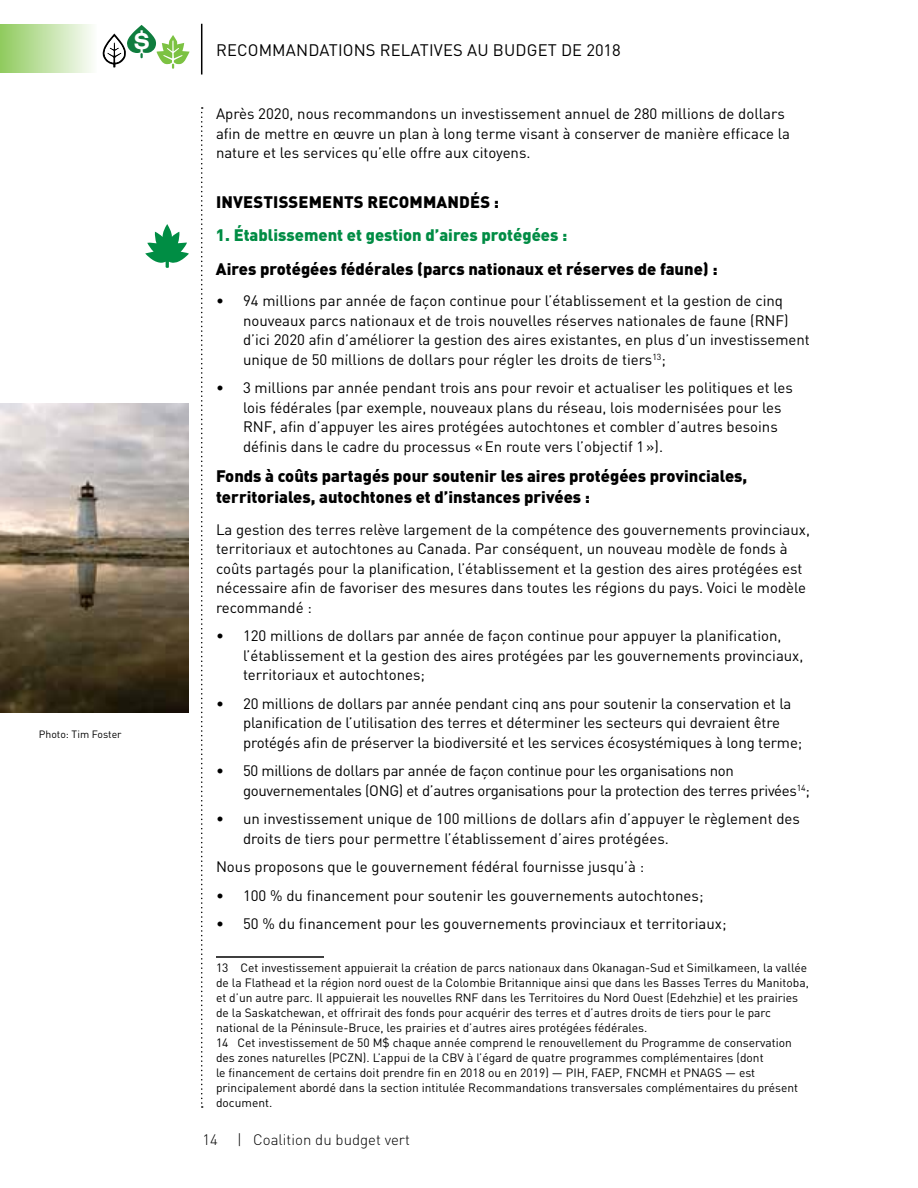
<style>
.page{position:relative;width:918px;height:1188px;background:#fff}
.page>*{position:absolute;margin:0;border:0;box-sizing:border-box;transform-origin:0 0}
.t1{font:24.45px "Sans Extended Medium DTC";color:#fff}
.t2{font:900 16.5px/21.3px "DINOT";color:#000}
.t3{font:900 16.5px "DINOT";color:#008c44}
.t4{font:16.5px "DINOT";letter-spacing:.01em;color:#000}
.t5{font:15px/19.5px "DINOT";color:#000}
.t6{font:15px/19.5px "DINOT";letter-spacing:-.02em;color:#000}
.t7{font:300 15px "DINOT";color:#000}
.t8{font:12px/15px "DINOT";color:#000}
.t9{font:10.5px "DINOT";color:#000}
</style>
<div class="page">
<svg style="left:103px;top:25px;width:87px;height:44px"></svg>
<hr style="left:201px;top:24px;width:1px;height:51px;background:#000">
<svg style="left:201px;top:107px;width:2px;height:1001px"></svg>
<div style="left:0;top:24px;width:97px;height:48px;background:linear-gradient(to right,#90cb5e,#fcfdfb)"></div>
<hr style="left:216px;top:956px;width:108px;height:2px;background:#000">
<svg style="left:145px;top:224px;width:44px;height:44px"></svg>
<img style="left:0;top:403px;width:189px;height:309px">
<h1 class="t1" style="left:134px;top:28px;width:17px">$</h1>
<p class="t9" style="left:39px;top:727px;width:84px">Photo: Tim Foster</p>
<p class="t4" style="left:216px;top:39px;width:406px">RECOMMANDATIONS RELATIVES AU BUDGET DE 2018</p>
<p class="t5" style="left:216px;top:104px;width:576px">Après 2020, nous recommandons un investissement annuel de 280 millions de dollars afin de mettre en œuvre un plan à long terme visant à conserver de manière efficace la nature et les services qu’elle offre aux citoyens.</p>
<p class="t2" style="left:216px;top:191px;width:285px">INVESTISSEMENTS RECOMMANDÉS :</p>
<p class="t3" style="left:216px;top:224px;width:353px">1. Établissement et gestion d’aires protégées :</p>
<p class="t2" style="left:216px;top:257px;width:503px">Aires protégées fédérales (parcs nationaux et réserves de faune) :</p>
<p class="t5" style="left:243px;top:290px;width:568px;text-indent:-27px">• 94 millions par année de façon continue pour l’établissement et la gestion de cinq nouveaux parcs nationaux et de trois nouvelles réserves nationales de faune (RNF) d’ici 2020 afin d’améliorer la gestion des aires existantes, en plus d’un investissement unique de 50 millions de dollars pour régler les droits de tiers<sup>13</sup>;</p>
<p class="t5" style="left:243px;top:377px;width:551px;text-indent:-27px">• 3 millions par année pendant trois ans pour revoir et actualiser les politiques et les lois fédérales (par exemple, nouveaux plans du réseau, lois modernisées pour les RNF, afin d’appuyer les aires protégées autochtones et combler d’autres besoins définis dans le cadre du processus «En route vers l’objectif 1»).</p>
<p class="t2" style="left:216px;top:465px;width:533px">Fonds à coûts partagés pour soutenir les aires protégées provinciales, territoriales, autochtones et d’instances privées :</p>
<p class="t5" style="left:216px;top:519px;width:596px">La gestion des terres relève largement de la compétence des gouvernements provinciaux, territoriaux et autochtones au Canada. Par conséquent, un nouveau modèle de fonds à coûts partagés pour la planification, l’établissement et la gestion des aires protégées est nécessaire afin de favoriser des mesures dans toutes les régions du pays. Voici le modèle recommandé :</p>
<p class="t5" style="left:243px;top:625px;width:562px;text-indent:-27px">• 120 millions de dollars par année de façon continue pour appuyer la planification, l’établissement et la gestion des aires protégées par les gouvernements provinciaux, territoriaux et autochtones;</p>
<p class="t5" style="left:243px;top:693px;width:561px;text-indent:-27px">• 20 millions de dollars par année pendant cinq ans pour soutenir la conservation et la planification de l’utilisation des terres et déterminer les secteurs qui devraient être protégés afin de préserver la biodiversité et les services écosystémiques à long terme;</p>
<p class="t6" style="left:243px;top:760px;width:568px;text-indent:-27px">• 50 millions de dollars par année de façon continue pour les organisations non gouvernementales (ONG) et d’autres organisations pour la protection des terres privées<sup>14</sup>;</p>
<p class="t5" style="left:243px;top:808px;width:559px;text-indent:-27px">• un investissement unique de 100 millions de dollars afin d’appuyer le règlement des droits de tiers pour permettre l’établissement d’aires protégées.</p>
<p class="t5" style="left:216px;top:856px;width:430px">Nous proposons que le gouvernement fédéral fournisse jusqu’à :</p>
<p class="t5" style="left:216px;top:885px;width:489px">• 100 % du financement pour soutenir les gouvernements autochtones;</p>
<p class="t5" style="left:216px;top:913px;width:512px">• 50 % du financement pour les gouvernements provinciaux et territoriaux;</p>
<p class="t8" style="left:216px;top:960px;width:594px">13 Cet investissement appuierait la création de parcs nationaux dans Okanagan-Sud et Similkameen, la vallée de la Flathead et la région nord ouest de la Colombie Britannique ainsi que dans les Basses Terres du Manitoba, et d’un autre parc. Il appuierait les nouvelles RNF dans les Territoires du Nord Ouest (Edehzhie) et les prairies de la Saskatchewan, et offrirait des fonds pour acquérir des terres et d’autres droits de tiers pour le parc national de la Péninsule-Bruce, les prairies et d’autres aires protégées fédérales.<br>14 Cet investissement de 50 M$ chaque année comprend le renouvellement du Programme de conservation des zones naturelles (PCZN). L’appui de la CBV à l’égard de quatre programmes complémentaires (dont<br>le financement de certains doit prendre fin en 2018 ou en 2019) — PIH, FAEP, FNCMH et PNAGS — est principalement abordé dans la section intitulée Recommandations transversales complémentaires du présent document.</p>
<p class="t7" style="left:202px;top:1130px;width:17px">14</p>
<p class="t7" style="left:237px;top:1130px;width:174px">| Coalition du budget vert</p>
</div>
